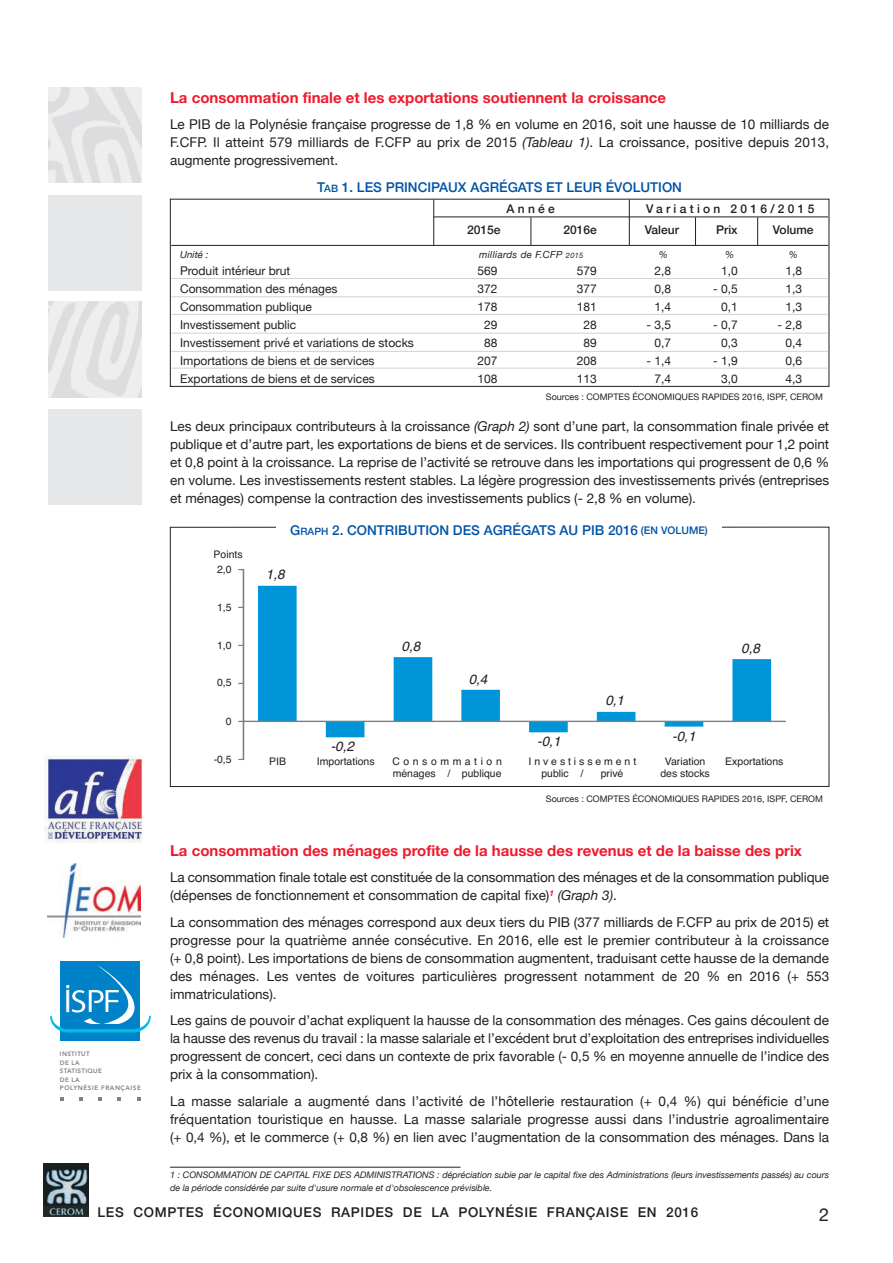
<style>
.page{position:relative;width:893px;height:1263px;background:#fff}
.page>*{position:absolute;margin:0;border:0;box-sizing:border-box;transform-origin:0 0}
.t1{font:18px "Helvetica Neue";color:#231f20}
.t2{font:700 15px "Helvetica Neue";color:#ee1b2d}
.t3{font:13.5px/18px "Helvetica Neue";color:#231f20;text-align:justify}
.t4{font:500 13.5px "Helvetica Neue";letter-spacing:.105em;color:#231f20}
.t5{font:500 13.5px "Helvetica Neue";letter-spacing:.02em;color:#0154a6}
.t6{font:500 13.5px "Helvetica Neue";letter-spacing:.11em;color:#0154a6}
.t7{font:italic 13.5px "Helvetica";color:#231f20}
.t8{font:12px/18px "Helvetica Neue";color:#231f20;text-align:right}
.t9{font:500 12px "Helvetica Neue";letter-spacing:.275em;color:#231f20}
.t10{font:10.5px/12.6px "Helvetica";color:#231f20}
.t11{font:italic 9.75px "Helvetica Neue";letter-spacing:.035em;color:#231f20}
.t12{font:italic 9px/12.6px "Helvetica Neue";color:#231f20}
.t13{font:9px "Helvetica Neue";color:#231f20}
.t14{font:800 6.3px/8.6px "Avenir";letter-spacing:.05em;color:#808083}
.s1{font-style:italic}
.s2{font-size:10.2px}
.s3{font-size:7.5px}
.s4{font-size:10.5px}
</style>
<div class="page">
<img style="left:44px;top:1163px;width:44px;height:53px">
<svg style="left:79px;top:1097px;width:4px;height:3px"></svg>
<div style="left:60px;top:961px;width:80px;height:79px;background:#0082c8"></div>
<svg style="left:50px;top:965px;width:101px;height:67px"></svg>
<img style="left:44px;top:756px;width:98px;height:87px">
<img style="left:48px;top:863px;width:92px;height:74px">
<img style="left:49px;top:87px;width:93px;height:96px">
<div style="left:49px;top:195px;width:93px;height:95px;background:#e6e7e9"></div>
<div style="left:49px;top:409px;width:93px;height:96px;background:#e6e7e9"></div>
<img style="left:49px;top:302px;width:93px;height:96px">
<svg style="left:258px;top:586px;width:513px;height:151px"></svg>
<div style="left:243px;top:569px;width:1px;height:191px;border:1px solid #7c7f80"></div>
<div style="left:243px;top:721px;width:543px;height:1px;border:1px solid #7c7f80"></div>
<div style="left:170px;top:199px;width:659px;height:188px;border:1px solid #231f20"></div>
<hr style="left:171px;top:368px;width:657px;height:1px;background:#d1d2d4">
<hr style="left:171px;top:351px;width:657px;height:1px;background:#d1d2d4">
<hr style="left:171px;top:296px;width:657px;height:1px;background:#d1d2d4">
<hr style="left:171px;top:314px;width:657px;height:1px;background:#d1d2d4">
<hr style="left:171px;top:333px;width:657px;height:1px;background:#d1d2d4">
<hr style="left:171px;top:278px;width:657px;height:1px;background:#d1d2d4">
<hr style="left:629px;top:200px;width:1px;height:45px;background:#231f20">
<svg style="left:757px;top:218px;width:1px;height:27px"></svg>
<hr style="left:433px;top:200px;width:1px;height:45px;background:#231f20">
<svg style="left:531px;top:218px;width:1px;height:27px"></svg>
<svg style="left:695px;top:218px;width:1px;height:27px"></svg>
<hr style="left:434px;top:217px;width:394px;height:1px;background:#231f20">
<hr style="left:171px;top:245px;width:657px;height:1px;background:#231f20">
<hr style="left:170px;top:1167px;width:290px;height:1px;background:#231f20">
<p class="t2" style="left:170px;top:88px;width:497px">la consommation finale et les exportations soutiennent la croissance</p>
<p class="t3" style="left:170px;top:115px;width:661px">Le PIB de la Polynésie française progresse de 1,8 % en volume en 2016, soit une hausse de 10 milliards de F.CFP. Il atteint 579 milliards de F.CFP au prix de 2015 <span class="s1">(Tableau 1)</span>. La croissance, positive depuis 2013, augmente progressivement.</p>
<p class="t6" style="left:317px;top:179px;width:366px">T<span class="s2">AB</span> 1. LES PRINCIPAUX AGRÉGATS ET LEUR ÉVOLUTION</p>
<p class="t9" style="left:506px;top:201px;width:50px">A NNÉE</p>
<p class="t9" style="left:646px;top:201px;width:170px">VARIATION 2016/2015</p>
<p class="t9" style="left:467px;top:222px;width:35px;rotate:1deg">2015E</p>
<p class="t9" style="left:564px;top:222px;width:35px">2016E</p>
<p class="t9" style="left:645px;top:222px;width:36px">VALEUR</p>
<p class="t9" style="left:773px;top:222px;width:42px">VOLUME</p>
<p class="t9" style="left:716px;top:222px;width:23px">PRIX</p>
<p class="t8" style="left:721px;top:261px;width:18px">1,0</p>
<p class="t8" style="left:713px;top:279px;width:26px">- 0,5<br>0,1</p>
<p class="t8" style="left:713px;top:315px;width:26px">- 0,7<br>0,3</p>
<p class="t8" style="left:713px;top:351px;width:26px">- 1,9<br>3,0</p>
<p class="t11" style="left:180px;top:249px;width:30px">Unité :</p>
<p class="t11" style="left:479px;top:249px;width:106px">milliards de F.CFP <span class="s3">2015</span></p>
<p class="t11" style="left:659px;top:249px;width:11px">%</p>
<p class="t11" style="left:725px;top:249px;width:11px">%</p>
<p class="t11" style="left:789px;top:249px;width:11px">%</p>
<p class="t8" style="left:180px;top:261px;width:235px;text-align:left">Produit intérieur brut<br>Consommation des ménages<br>Consommation publique<br>Investissement public<br>Investissement privé et variations de stocks<br>Importations de biens et de services<br>Exportations de biens et de services</p>
<p class="t8" style="left:786px;top:261px;width:18px;text-align:justify">1,8<br>1,3<br>1,3</p>
<p class="t8" style="left:786px;top:315px;width:18px;text-align:justify;text-indent:-8px">- 2,8<br>0,4<br>0,6<br>4,3</p>
<p class="t3" style="left:170px;top:417px;width:661px">Les deux principaux contributeurs à la croissance <span class="s1">(Graph 2)</span> sont d’une part, la consommation finale privée et publique et d’autre part, les exportations de biens et de services. Ils contribuent respectivement pour 1,2 point et 0,8 point à la croissance. La reprise de l’activité se retrouve dans les importations qui progressent de 0,6 % en volume. Les investissements restent stables. La légère progression des investissements privés (entreprises et ménages) compense la contraction des investissements publics (- 2,8 % en volume).</p>
<p class="t8" style="left:477px;top:261px;width:22px;text-align:center">569<br>372<br>178<br>29<br>88<br>207<br>108</p>
<p class="t8" style="left:577px;top:261px;width:22px;text-align:center">579<br>377<br>181<br>28<br>89<br>208<br>113</p>
<p class="t8" style="left:655px;top:261px;width:18px;text-align:justify">2,8<br>0,8<br>1,4</p>
<p class="t8" style="left:647px;top:315px;width:26px">- 3,5<br>0,7</p>
<p class="t8" style="left:647px;top:351px;width:26px">- 1,4<br>7,4</p>
<p class="t13" style="left:546px;top:391px;width:278px">Sources : COMPTES éCONOMIQUES RAPIDES 2016, ISPF, CEROM</p>
<p class="t10" style="left:214px;top:549px;width:31px">Points</p>
<p class="t5" style="left:290px;top:522px;width:419px">G<span class="s2">RAPH</span> 2. CONTRIBUTION DES AGRÉGATS AU PIB 2016 <span class="s4">(EN VOLUME)</span></p>
<p class="t10" style="left:217px;top:564px;width:16px">2,0</p>
<p class="t10" style="left:217px;top:601px;width:16px">1,5</p>
<p class="t10" style="left:217px;top:640px;width:16px">1,0</p>
<p class="t10" style="left:217px;top:677px;width:16px">0,5</p>
<p class="t10" style="left:226px;top:715px;width:7px">0</p>
<p class="t10" style="left:214px;top:753px;width:20px">-0,5</p>
<p class="t10" style="left:269px;top:755px;width:18px">PIB</p>
<p class="t10" style="left:317px;top:755px;width:59px">Importations</p>
<p class="t10" style="left:392px;top:755px;width:111px">C o n s o m m a t i o n ménages / publique</p>
<p class="t10" style="left:541px;top:755px;width:96px;text-indent:-13px">I n v e s t i s s e m e n t public /</p>
<p class="t7" style="left:266px;top:564px;width:20px">1,8</p>
<p class="t7" style="left:401px;top:636px;width:20px">0,8</p>
<p class="t7" style="left:469px;top:669px;width:20px">0,4</p>
<p class="t7" style="left:605px;top:690px;width:20px">0,1</p>
<p class="t7" style="left:537px;top:731px;width:25px">-0,1</p>
<p class="t7" style="left:331px;top:735px;width:25px">-0,2</p>
<p class="t10" style="left:601px;top:768px;width:24px">privé</p>
<p class="t7" style="left:672px;top:725px;width:25px">-0,1</p>
<p class="t7" style="left:741px;top:637px;width:20px">0,8</p>
<p class="t10" style="left:660px;top:755px;width:51px;text-align:center">Variation des stocks</p>
<p class="t10" style="left:725px;top:755px;width:60px">Exportations</p>
<p class="t14" style="left:60px;top:1050px;width:83px">INSTITUT<br>DE LA<br>STATISTIQUE<br>DE LA<br>POLYNÉSIE FRANÇAISE</p>
<p class="t13" style="left:546px;top:793px;width:278px">Sources : COMPTES éCONOMIQUES RAPIDES 2016, ISPF, CEROM</p>
<p class="t2" style="left:170px;top:841px;width:633px">la consommation des ménages profite de la hausse des revenus et de la baisse des prix</p>
<p class="t3" style="left:170px;top:868px;width:661px">La consommation finale totale est constituée de la consommation des ménages et de la consommation publique (dépenses de fonctionnement et consommation de capital fixe)<sup>1</sup> <span class="s1">(Graph 3)</span>.</p>
<p class="t3" style="left:170px;top:913px;width:661px">La consommation des ménages correspond aux deux tiers du PIB (377 milliards de F.CFP au prix de 2015) et progresse pour la quatrième année consécutive. En 2016, elle est le premier contributeur à la croissance (+ 0,8 point). Les importations de biens de consommation augmentent, traduisant cette hausse de la demande des ménages. Les ventes de voitures particulières progressent notamment de 20 % en 2016 (+ 553 immatriculations).</p>
<p class="t3" style="left:170px;top:1011px;width:661px">Les gains de pouvoir d’achat expliquent la hausse de la consommation des ménages. Ces gains découlent de la hausse des revenus du travail : la masse salariale et l’excédent brut d’exploitation des entreprises individuelles progressent de concert, ceci dans un contexte de prix favorable (- 0,5 % en moyenne annuelle de l’indice des prix à la consommation).</p>
<p class="t3" style="left:170px;top:1092px;width:661px">La masse salariale a augmenté dans l’activité de l’hôtellerie restauration (+ 0,4 %) qui bénéficie d’une fréquentation touristique en hausse. La masse salariale progresse aussi dans l’industrie agroalimentaire (+ 0,4 %), et le commerce (+ 0,8 %) en lien avec l’augmentation de la consommation des ménages. Dans la</p>
<p class="t12" style="left:170px;top:1168px;width:661px">1 : CONSOMMATION DE CAPITAL FIXE DES ADMINISTRATIONS : dépréciation subie par le capital fixe des Administrations (leurs investissements passés) au cours de la période considérée par suite d'usure normale et d'obsolescence prévisible.</p>
<p class="t4" style="left:98px;top:1204px;width:602px">LES COMPTES ÉCONOMIQUES RAPIDES DE LA POLYNÉSIE FRANÇAISE EN 2016</p>
<h1 class="t1" style="left:819px;top:1204px;width:12px">2</h1>
</div>
